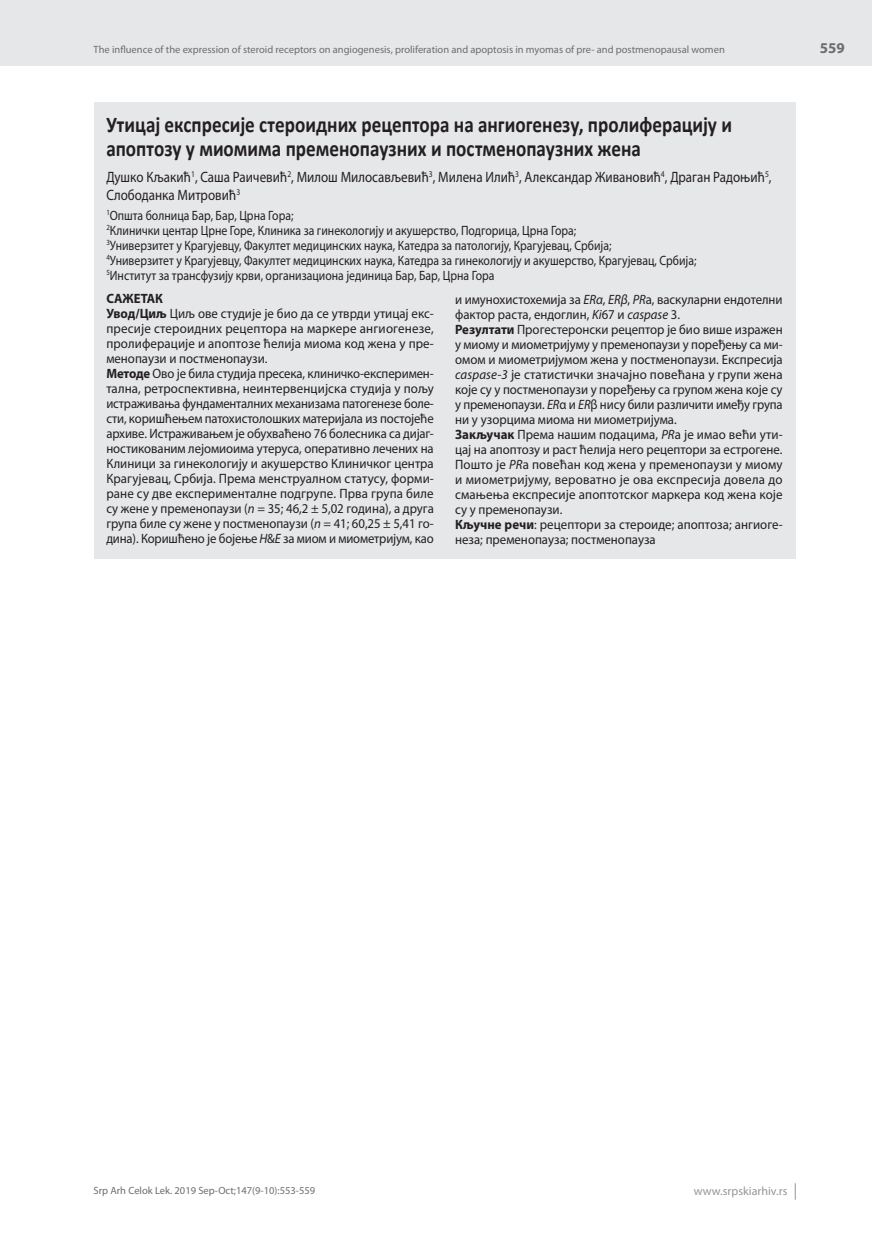
<style>
.page{position:relative;width:872px;height:1234px;background:#fff}
.page>*{position:absolute;margin:0;border:0;box-sizing:border-box;transform-origin:0 0}
.t1{font:700 22.5px/24px "Calibri";color:#231f20;scale:.85 1}
.t2{font:15px/18px "Myriad Pro";color:#231f20;scale:.87 1}
.t3{font:700 15px "Myriad Pro";color:#6c6d70}
.t4{font:13.5px/15px "Myriad Pro";color:#231f20;scale:.95 1}
.t5{font:13.5px/15px "Myriad Pro";color:#231f20;scale:.87 1}
.t6{font:12px "Myriad Pro";color:#939598}
.t7{font:10.5px "Myriad Pro";color:#6c6d70}
.s1{font-weight:700}
.s2{font-style:italic}
</style>
<div class="page">
<div style="left:0;top:0;width:872px;height:66px;background:#e6e7e9"></div>
<svg style="left:795px;top:1183px;width:1px;height:16px"></svg>
<div style="left:94px;top:102px;width:701px;height:456px;background:#e6e7e9"></div>
<p class="t7" style="left:94px;top:43px;width:633px">The influence of the expression of steroid receptors on angiogenesis, proliferation and apoptosis in myomas of pre- and postmenopausal women</p>
<h1 class="t1" style="left:106px;top:112px;width:737px">Утицај експресије стероидних рецептора на ангиогенезу, пролиферацију и апоптозу у миомима пременопаузних и постменопаузних жена</h1>
<p class="t2" style="left:106px;top:168px;width:766px">Душко Кљакић<sup>1</sup>, Саша Раичевић<sup>2</sup>, Милош Милосављевић<sup>3</sup>, Милена Илић<sup>3</sup>, Александар Живановић<sup>4</sup>, Драган Радоњић<sup>5</sup>,<br>Слободанка Митровић<sup>3</sup></p>
<p class="t5" style="left:106px;top:207px;width:680px"><sup>1</sup>Општа болница Бар, Бар, Црна Гора;<br><sup>2</sup>Клинички центар Црне Горе, Клиника за гинекологију и акушерство, Подгорица, Црна Гора;<br><sup>3</sup>Универзитет у Крагујевцу, Факултет медицинских наука, Катедра за патологију, Крагујевац, Србија;<br><sup>4</sup>Универзитет у Крагујевцу, Факултет медицинских наука, Катедра за гинекологију и акушерство, Крагујевац, Србија; <sup>5</sup>Институт за трансфузију крви, организациона јединица Бар, Бар, Црна Гора</p>
<p class="t4" style="left:106px;top:290px;width:346px"><span class="s1">САЖЕТАК<br>Увод/Циљ</span> Циљ ове студије је био да се утврди утицај екс&shy;пресије стероидних рецептора на маркере ангиогенезе, пролиферације и апоптозе ћелија миома код жена у пре&shy;менопаузи и постменопаузи.<br><span class="s1">Методе</span> Ово је била студија пресека, клиничко-експеримен&shy;тална, ретроспективна, неинтервенцијска студија у пољу истраживања фундаменталних механизама патогенезе боле&shy;сти, коришћењем патохистолошких материјала из постојеће архиве. Истраживањем је обухваћено 76 болесника са дијаг&shy;ностикованим лејомиоима утеруса, оперативно лечених на Клиници за гинекологију и акушерство Клиничког центра Крагујевац, Србија. Према менструалном статусу, форми&shy;ране су две експерименталне подгрупе. Прва група биле су жене у пременопаузи (<span class="s2">n</span> = 35; 46,2 ± 5,02 година), а друга група биле су жене у постменопаузи (<span class="s2">n</span> = 41; 60,25 ± 5,41 го&shy;дина). Коришћено је бојење <span class="s2">H</span>&amp;<span class="s2">E</span> за миом и миометријум, као</p>
<p class="t4" style="left:455px;top:291px;width:346px">и имунохистохемија за <span class="s2">ERα</span>, <span class="s2">ERβ</span>, <span class="s2">PR</span>а, васкуларни ендотелни фактор раста, ендоглин, <span class="s2">Ki</span>67 и <span class="s2">caspase</span> 3.<br><span class="s1">Резултати</span> Прогестеронски рецептор је био више изражен у миому и миометријуму у пременопаузи у поређењу са ми&shy;омом и миометријумом жена у постменопаузи. Експресија <span class="s2">caspase-3</span> је статистички значајно повећана у групи жена које су у постменопаузи у поређењу са групом жена које су у пременопаузи. <span class="s2">ER</span>α и <span class="s2">ER</span>β нису били различити имеђу група ни у узорцима миома ни миометријума.<br><span class="s1">Закључак</span> Према нашим подацима, <span class="s2">PR</span>а је имао већи ути&shy;цај на апоптозу и раст ћелија него рецептори за естрогене.<br>Пошто је <span class="s2">PR</span>а повећан код жена у пременопаузи у миому и миометријуму, вероватно је ова експресија довела до смањења експресије апоптотског маркера код жена које су у пременопаузи.<br><span class="s1">Кључне речи</span>: рецептори за стероиде; апоптоза; ангиоге&shy;неза; пременопауза; постменопауза</p>
<p class="t3" style="left:820px;top:38px;width:26px">559</p>
<p class="t7" style="left:94px;top:1184px;width:223px">Srp Arh Celok Lek. 2019 Sep-Oct;147(9-10):553-559</p>
<p class="t6" style="left:694px;top:1183px;width:95px">www.srpskiarhiv.rs</p>
</div>
